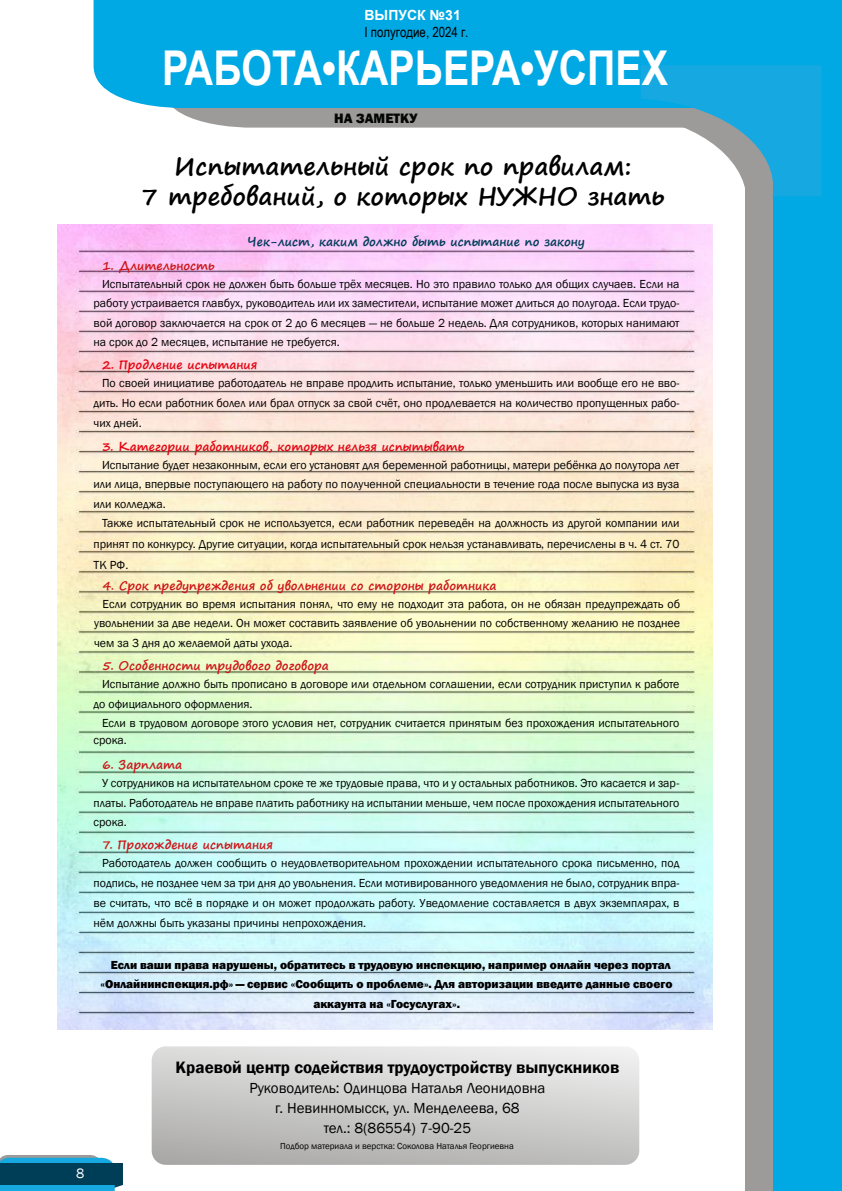
<style>
.page{position:relative;width:842px;height:1191px;background:#fff}
.page>*{position:absolute;margin:0;border:0;box-sizing:border-box;transform-origin:0 0}
.t1{font:700 48px "Arial";color:#fff;scale:.82 1}
.t2{font:700 24px/30px "Segoe Print";color:#000;text-align:center}
.t3{font:600 17px "Franklin Gothic";color:#000}
.t4{font:15px/20px "Franklin Gothic";color:#000;text-align:center}
.t5{font:14px "Arial Narrow";color:#000}
.t6{font:700 14px "Arial";color:#fff}
.t7{font:800 14px "Franklin Gothic";color:#040505}
.t8{font:14px "Franklin Gothic";color:#fff}
.t9{font:12px/19.4px "Franklin Gothic";color:#000;text-align:justify}
.t10{font:800 12px "Franklin Gothic";color:#000}
.t11{font:700 12px "Segoe Print";color:#cd171a}
.t12{font:700 12px "Segoe Print";color:#e30613}
.t13{font:700 12px "Segoe Print";color:#003d57}
.t14{font:9px "Franklin Gothic";color:#000}
</style>
<div class="page">
<div style="left:745px;top:130px;width:97px;height:1061px;background:#9c9b9a"></div>
<svg style="left:173px;top:108px;width:445px;height:20px;background:#a2a1a0"></svg>
<div style="left:94px;top:0;width:524px;height:108px;background:#00a8e4"></div>
<div style="left:773px;top:82px;width:69px;height:1109px;background:#00a8e4"></div>
<svg style="left:618px;top:0;width:224px;height:197px"></svg>
<svg style="left:0;top:1155px;width:123px;height:36px;background:#44afd8"></svg>
<div style="left:0;top:1163px;width:123px;height:22px;background:#003d56"></div>
<div style="left:152px;top:1046px;width:487px;height:118px;background:linear-gradient(to bottom,#e9e9e9,#b3b2b1);border-radius:14px"></div>
<img style="left:58px;top:224px;width:654px;height:805px">
<p class="t6" style="left:364px;top:5px;width:98px">ВЫПУСК №31</p>
<p class="t5" style="left:364px;top:22px;width:105px">I полугодие, 2024 г.</p>
<h1 class="t1" style="left:162px;top:34px;width:618px">РАБОТА•КАРЬЕРА•УСПЕХ</h1>
<p class="t7" style="left:334px;top:109px;width:84px">НА ЗАМЕТКУ</p>
<h2 class="t2" style="left:141px;top:151px;width:525px">Испытательный срок по правилам:<br>7 требований, о которых НУЖНО знать</h2>
<p class="t13" style="left:247px;top:230px;width:339px">Чек-лист, каким должно быть испытание по закону</p>
<p class="t11" style="left:102px;top:255px;width:114px">1. Длительность</p>
<p class="t9" style="left:94px;top:274px;width:587px;text-indent:9px">Испытательный срок не должен быть больше трёх месяцев. Но это правило только для общих случаев. Если на работу устраивается главбух, руководитель или их заместители, испытание может длиться до полугода. Если трудо&shy;вой договор заключается на срок от 2 до 6 месяцев — не больше 2 недель. Для сотрудников, которых нанимают на срок до 2 месяцев, испытание не требуется.</p>
<p class="t12" style="left:102px;top:354px;width:157px">2. Продление испытания</p>
<p class="t9" style="left:94px;top:374px;width:587px;line-height:19.8px;text-indent:8px">По своей инициативе работодатель не вправе продлить испытание, только уменьшить или вообще его не вво&shy;дить. Но если работник болел или брал отпуск за свой счёт, оно продлевается на количество пропущенных рабо&shy;чих дней.</p>
<p class="t12" style="left:102px;top:435px;width:364px">3. Категории работников, которых нельзя испытывать</p>
<p class="t9" style="left:94px;top:455px;width:587px;line-height:19.8px;text-indent:9px">Испытание будет незаконным, если его установят для беременной работницы, матери ребёнка до полутора лет или лица, впервые поступающего на работу по полученной специальности в течение года после выпуска из вуза или колледжа.</p>
<p class="t9" style="left:94px;top:513px;width:587px;line-height:20.8px;text-indent:9px">Также испытательный срок не используется, если работник переведён на должность из другой компании или принят по конкурсу. Другие ситуации, когда испытательный срок нельзя устанавливать, перечислены в ч. 4 ст. 70<br>ТК РФ.</p>
<p class="t11" style="left:103px;top:574px;width:396px">4. Срок предупреждения об увольнении со стороны работника</p>
<p class="t9" style="left:94px;top:594px;width:587px;text-indent:9px">Если сотрудник во время испытания понял, что ему не подходит эта работа, он не обязан предупреждать об увольнении за две недели. Он может составить заявление об увольнении по собственному желанию не позднее чем за 3 дня до желаемой даты ухода.</p>
<p class="t11" style="left:102px;top:654px;width:228px">5. Особенности трудового договора</p>
<p class="t9" style="left:94px;top:674px;width:587px;line-height:20.1px;text-indent:9px">Испытание должно быть прописано в договоре или отдельном соглашении, если сотрудник приступил к работе до официального оформления.</p>
<p class="t9" style="left:94px;top:715px;width:587px;line-height:16.6px;text-indent:9px">Если в трудовом договоре этого условия нет, сотрудник считается принятым без прохождения испытательного срока.</p>
<p class="t11" style="left:102px;top:754px;width:82px">6. Зарплата</p>
<p class="t9" style="left:94px;top:773px;width:587px;line-height:20.1px;text-align:right">У сотрудников на испытательном сроке те же трудовые права, что и у остальных работников. Это касается и зар&shy;платы. Работодатель не вправе платить работнику на испытании меньше, чем после прохождения испытательного</p>
<p class="t9" style="left:94px;top:812px;width:35px">срока.</p>
<p class="t11" style="left:102px;top:833px;width:172px">7. Прохождение испытания</p>
<p class="t9" style="left:94px;top:852px;width:587px;line-height:20.8px;text-align:right">Работодатель должен сообщить о неудовлетворительном прохождении испытательного срока письменно, под подпись, не позднее чем за три дня до увольнения. Если мотивированного уведомления не было, сотрудник впра-</p>
<p class="t9" style="left:94px;top:893px;width:587px;line-height:20.1px">ве считать, что всё в порядке и он может продолжать работу. Уведомление составляется в двух экземплярах, в нём должны быть указаны причины непрохождения.</p>
<p class="t10" style="left:111px;top:957px;width:561px">Если ваши права нарушены, обратитесь в трудовую инспекцию, например онлайн через портал</p>
<p class="t10" style="left:101px;top:976px;width:573px">«Онлайнинспекция.рф» — сервис «Сообщить о проблеме». Для авторизации введите данные своего</p>
<p class="t10" style="left:313px;top:996px;width:148px">аккаунта на «Госуслугах».</p>
<p class="t8" style="left:76px;top:1164px;width:10px">8</p>
<h3 class="t3" style="left:176px;top:1057px;width:445px">Краевой центр содействия трудоустройству выпускников</h3>
<p class="t4" style="left:249px;top:1078px;width:298px">Руководитель: Одинцова Наталья Леонидовна г. Невинномысск, ул. Менделеева, 68<br>тел.: 8(86554) 7-90-25</p>
<p class="t14" style="left:280px;top:1140px;width:235px">Подбор материала и верстка: Соколова Наталья Георгиевна</p>
</div>
